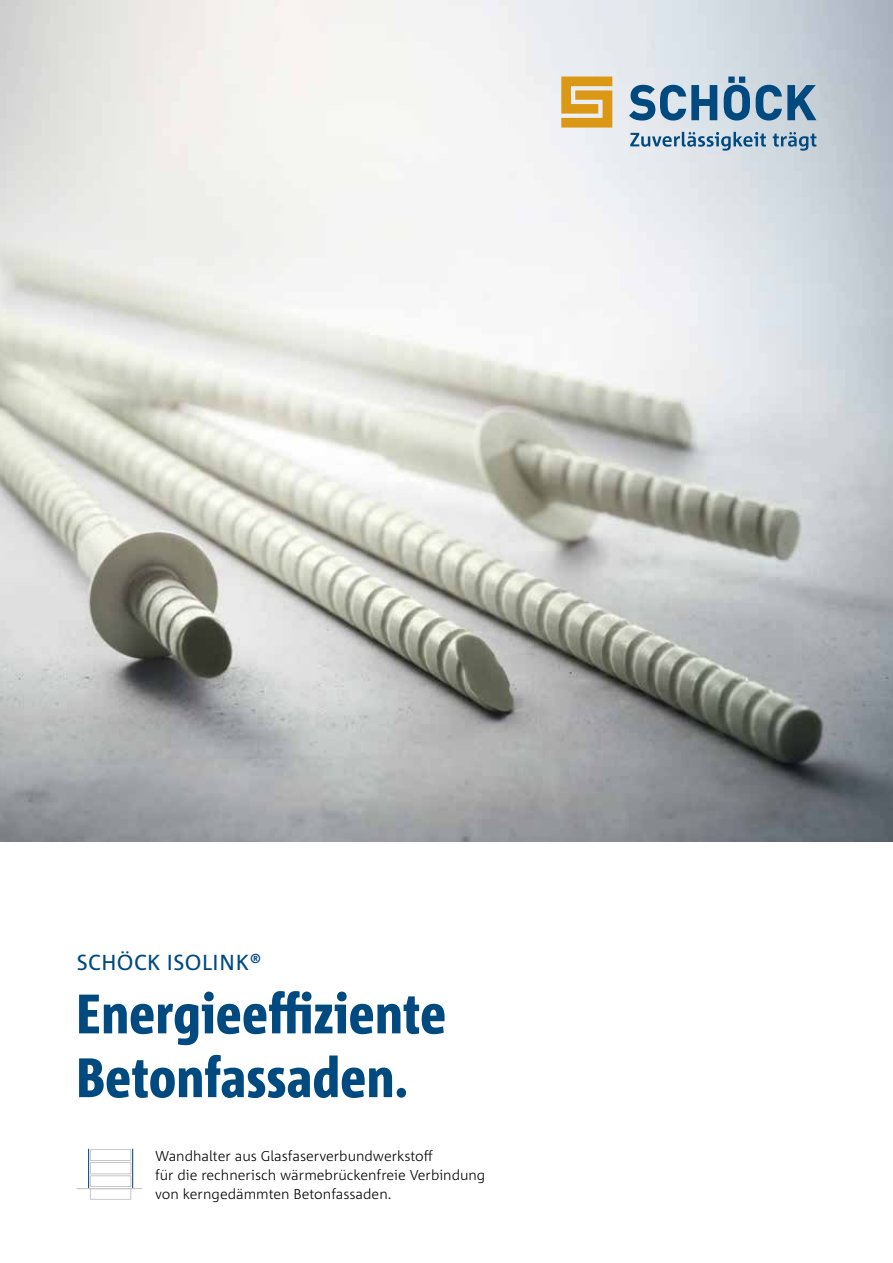
<style>
.page{position:relative;width:893px;height:1263px;background:#fff}
.page>*{position:absolute;margin:0;border:0;box-sizing:border-box;transform-origin:0 0}
.t1{font:800 condensed 55.5px/63.8px "Corpid Schoeck";letter-spacing:.01em;color:#004a80}
.t2{font:21.75px "Corpid Schoeck";letter-spacing:.02em;color:#004a80}
.t3{font:300 14.25px/19.2px "Corpid Schoeck";color:#000}
</style>
<div class="page">
<img style="left:0;top:0;width:893px;height:842px">
<svg style="left:630px;top:132px;width:186px;height:19px;background:#9ab4c8"></svg>
<svg style="left:629px;top:77px;width:187px;height:44px;background:#7ea1bb"></svg>
<svg style="left:561px;top:77px;width:51px;height:51px;background:#ddab47"></svg>
<svg style="left:89px;top:1149px;width:43px;height:50px"></svg>
<hr style="left:77px;top:1188px;width:65px;height:1px;background:#c7c8ca">
<hr style="left:88px;top:1149px;width:1px;height:39px;background:#004a80">
<hr style="left:132px;top:1149px;width:1px;height:39px;background:#004a80">
<h2 class="t2" style="left:77px;top:948px;width:186px">SCHÖCK ISOLINK®</h2>
<h1 class="t1" style="left:77px;top:981px;width:371px">Energieeffiziente<br>Betonfassaden.</h1>
<p class="t3" style="left:155px;top:1146px;width:332px">Wandhalter aus Glasfaserverbundwerkstoff<br>für die rechnerisch wärmebrückenfreie Verbindung von kerngedämmten Betonfassaden.</p>
</div>
